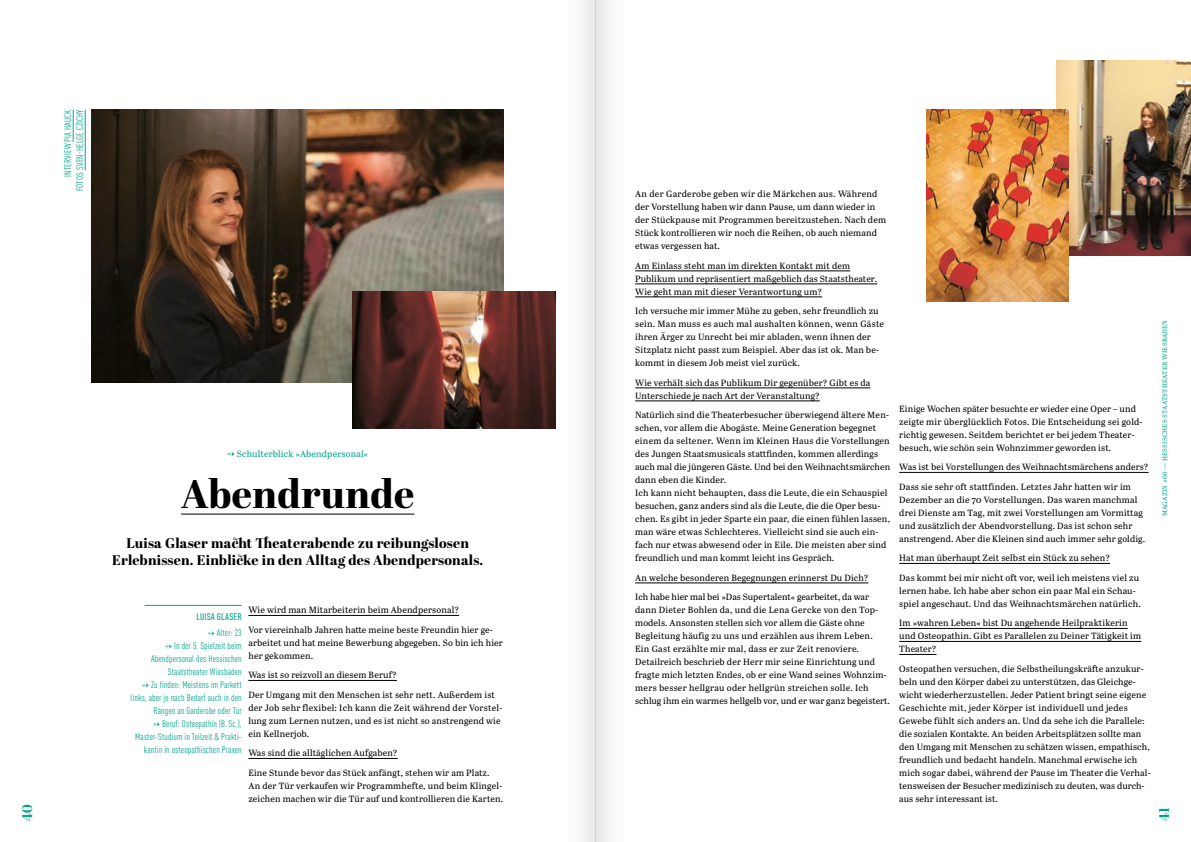
<style>
.page{position:relative;width:1191px;height:842px;background:#fff}
.page>*{position:absolute;margin:0;border:0;box-sizing:border-box;transform-origin:0 0}
.t1{font:800 40px "Abril Display";letter-spacing:.01em;color:#000}
.t2{font:800 14px/17px "Abril Display";letter-spacing:.015em;color:#000;text-align:center}
.t3{font:700 14px "Abril Display";color:#00a48a}
.t4{font:condensed 9.5px/13px "DIN Pro";letter-spacing:.01em;color:#00a48a;text-align:right}
.t5{font:500 condensed 9.5px/16.2px "DIN Pro";letter-spacing:.02em;color:#00a48a;text-align:right}
.t6{font:9px/13px "Abril Text";letter-spacing:.015em;color:#000}
.t7{font:9px "Abril Text";letter-spacing:.015em;color:#00a48a}
.t8{font:6.5px "Abril Text";letter-spacing:.04em;color:#00a48a}
.s1{font-family:"Abril Text";font-weight:400;font-stretch:normal;font-size:8px}
.s2{font-weight:400}
.s3{font-family:"Abril Text";font-stretch:normal;font-size:8px}
</style>
<div class="page">
<hr style="left:181px;top:514px;width:233px;height:1px;background:#000">
<hr style="left:248px;top:615px;width:211px;height:1px;background:#000">
<hr style="left:248px;top:680px;width:149px;height:1px;background:#000">
<hr style="left:248px;top:758px;width:149px;height:1px;background:#000">
<hr style="left:73px;top:110px;width:1px;height:32px;background:#00a48a">
<hr style="left:85px;top:110px;width:1px;height:60px;background:#00a48a">
<hr style="left:145px;top:605px;width:97px;height:1px;background:#00a48a">
<hr style="left:635px;top:271px;width:215px;height:1px;background:#000">
<hr style="left:635px;top:284px;width:242px;height:1px;background:#000">
<hr style="left:635px;top:297px;width:187px;height:1px;background:#000">
<hr style="left:635px;top:388px;width:235px;height:1px;background:#000">
<hr style="left:635px;top:401px;width:185px;height:1px;background:#000">
<hr style="left:635px;top:583px;width:233px;height:1px;background:#000">
<hr style="left:899px;top:472px;width:249px;height:1px;background:#000">
<hr style="left:899px;top:563px;width:211px;height:1px;background:#000">
<hr style="left:899px;top:628px;width:228px;height:1px;background:#000">
<hr style="left:899px;top:641px;width:242px;height:1px;background:#000">
<hr style="left:899px;top:654px;width:37px;height:1px;background:#000">
<img style="left:1056px;top:61px;width:135px;height:195px">
<img style="left:92px;top:110px;width:411px;height:273px">
<img style="left:353px;top:292px;width:203px;height:136px">
<img style="left:926px;top:109px;width:143px;height:192px">
<div style="left:595px;top:0;width:40px;height:842px;background:linear-gradient(to right,#eaeaea,#fff)"></div>
<div style="left:556px;top:0;width:39px;height:842px;background:linear-gradient(to right,#fff,#ececec)"></div>
<p class="t4" style="left:61px;top:191px;width:83px;line-height:12px;rotate:-90deg">INTERVIEW PIA HAUCK<br>FOTOS SVEN-HELGE CZICHY</p>
<p class="t7" style="left:227px;top:448px;width:143px">U Schulterblick »Abendpersonal«</p>
<h1 class="t1" style="left:181px;top:466px;width:235px">Abendrunde</h1>
<h2 class="t2" style="left:112px;top:535px;width:373px">Luisa Glaser macht Theaterabende zu reibungslosen<br>Erlebnissen. Einblicke in den Alltag des Abendpersonals.</h2>
<p class="t6" style="left:248px;top:600px;width:245px;line-height:19.5px">Wie wird man Mitarbeiterin beim Abendpersonal?<br>Vor viereinhalb Jahren hatte meine beste Freundin hier ge-</p>
<p class="t6" style="left:248px;top:636px;width:256px">arbeitet und hat meine Bewerbung abgegeben. So bin ich hier her gekommen.</p>
<p class="t6" style="left:248px;top:665px;width:248px;line-height:19.5px">Was ist so reizvoll an diesem Beruf?<br>Der Umgang mit den Menschen ist sehr nett. Außerdem ist</p>
<p class="t6" style="left:248px;top:701px;width:255px">der Job sehr flexibel: Ich kann die Zeit während der Vorstel&shy;lung zum Lernen nutzen, und es ist nicht so anstrengend wie ein Kellnerjob.</p>
<p class="t6" style="left:248px;top:743px;width:243px;line-height:19.5px">Was sind die alltäglichen Aufgaben?<br>Eine Stunde bevor das Stück anfängt, stehen wir am Platz.</p>
<p class="t6" style="left:248px;top:779px;width:256px">An der Tür verkaufen wir Programmhefte, und beim Klingel&shy;zeichen machen wir die Tür auf und kontrollieren die Karten.</p>
<p class="t5" style="left:197px;top:608px;width:47px">LUISA GLASER<br><span class="s1">U</span> <span class="s2">Alter: 23</span></p>
<p class="t4" style="left:131px;top:639px;width:113px"><span class="s3">U</span> In der 5. Spielzeit beim<br>Abendpersonal des Hessischen<br>Staatstheater Wiesbaden<br><span class="s3">U</span> Zu finden: Meistens im Parkett links, aber je nach Bedarf auch in den<br>Rängen an Garderobe oder Tür<br><span class="s3">U</span> Beruf: Osteopathin (B.Sc.),<br>Master-Studium in Teilzeit &amp; Prakti&shy;kantin in osteopathischen Praxen</p>
<p class="t6" style="left:635px;top:187px;width:252px">An der Garderobe geben wir die Märkchen aus. Während der Vorstellung haben wir dann Pause, um dann wieder in der Stückpause mit Programmen bereitzustehen. Nach dem Stück kontrollieren wir noch die Reihen, ob auch niemand etwas vergessen hat.</p>
<p class="t6" style="left:635px;top:259px;width:243px">Am Einlass steht man im direkten Kontakt mit dem<br>Publikum und repräsentiert maßgeblich das Staatstheater.<br>Wie geht man mit dieser Verantwortung um?</p>
<p class="t6" style="left:635px;top:304px;width:250px">Ich versuche mir immer Mühe zu geben, sehr freundlich zu sein. Man muss es auch mal aushalten können, wenn Gäste ihren Ärger zu Unrecht bei mir abladen, wenn ihnen der Sitzplatz nicht passt zum Beispiel. Aber das ist ok. Man be&shy;kommt in diesem Job meist viel zurück.</p>
<p class="t6" style="left:635px;top:376px;width:237px">Wie verhält sich das Publikum Dir gegenüber? Gibt es da<br>Unterschiede je nach Art der Veranstaltung?</p>
<p class="t6" style="left:635px;top:408px;width:256px">Natürlich sind die Theaterbesucher überwiegend ältere Men&shy;schen, vor allem die Abogäste. Meine Generation begegnet einem da seltener. Wenn im Kleinen Haus die Vorstellungen des Jungen Staatsmusicals stattfinden, kommen allerdings auch mal die jüngeren Gäste. Und bei den Weihnachtsmärchen dann eben die Kinder.<br>Ich kann nicht behaupten, dass die Leute, die ein Schauspiel besuchen, ganz anders sind als die Leute, die die Oper besu&shy;chen. Es gibt in jeder Sparte ein paar, die einen fühlen lassen, man wäre etwas Schlechteres. Vielleicht sind sie auch ein&shy;fach nur etwas abwesend oder in Eile. Die meisten aber sind freundlich und man kommt leicht ins Gespräch.</p>
<p class="t6" style="left:635px;top:567px;width:235px;line-height:19.5px">An welche besonderen Begegnungen erinnerst Du Dich?<br>Ich habe hier mal bei »Das Supertalent« gearbeitet, da war</p>
<p class="t6" style="left:635px;top:603px;width:256px">dann Dieter Bohlen da, und die Lena Gercke von den Top&shy;models. Ansonsten stellen sich vor allem die Gäste ohne Begleitung häufig zu uns und erzählen aus ihrem Leben.<br>Ein Gast erzählte mir mal, dass er zur Zeit renoviere.<br>Detailreich beschrieb der Herr mir seine Einrichtung und fragte mich letzten Endes, ob er eine Wand seines Wohnzim&shy;mers besser hellgrau oder hellgrün streichen solle. Ich schlug ihm ein warmes hellgelb vor, und er war ganz begeistert.</p>
<p class="t6" style="left:899px;top:402px;width:244px">Einige Wochen später besuchte er wieder eine Oper – und zeigte mir überglücklich Fotos. Die Entscheidung sei gold&shy;richtig gewesen. Seitdem berichtet er bei jedem Theater&shy;besuch, wie schön sein Wohnzimmer geworden ist.</p>
<p class="t6" style="left:899px;top:457px;width:251px;line-height:19.5px">Was ist bei Vorstellungen des Weihnachtsmärchens anders?<br>Dass sie sehr oft stattfinden. Letztes Jahr hatten wir im</p>
<p class="t6" style="left:899px;top:493px;width:247px">Dezember an die 70 Vorstellungen. Das waren manchmal drei Dienste am Tag, mit zwei Vorstellungen am Vormittag und zusätzlich der Abendvorstellung. Das ist schon sehr anstrengend. Aber die Kleinen sind auch immer sehr goldig.</p>
<p class="t6" style="left:899px;top:548px;width:241px;line-height:19.5px">Hat man überhaupt Zeit selbst ein Stück zu sehen?<br>Das kommt bei mir nicht oft vor, weil ich meistens viel zu</p>
<p class="t6" style="left:899px;top:584px;width:243px">lernen habe. Ich habe aber schon ein paar Mal ein Schau&shy;spiel angeschaut. Und das Weihnachtsmärchen natürlich.</p>
<p class="t6" style="left:899px;top:616px;width:243px">Im »wahren Leben« bist Du angehende Heilpraktikerin und Osteopathin. Gibt es Parallelen zu Deiner Tätigkeit im<br>Theater?</p>
<p class="t6" style="left:899px;top:662px;width:252px">Osteopathen versuchen, die Selbstheilungskräfte anzukur&shy;beln und den Körper dabei zu unterstützen, das Gleichge&shy;wicht wiederherzustellen. Jeder Patient bringt seine eigene Geschichte mit, jeder Körper ist individuell und jedes Gewebe fühlt sich anders an. Und da sehe ich die Parallele: die sozialen Kontakte. An beiden Arbeitsplätzen sollte man den Umgang mit Menschen zu schätzen wissen, empathisch, freundlich und bedacht handeln. Manchmal erwische ich mich sogar dabei, während der Pause im Theater die Verhal&shy;tensweisen der Besucher medizinisch zu deuten, was durch&shy;aus sehr interessant ist.</p>
<p class="t8" style="left:1160px;top:516px;width:198px;rotate:-90deg">MAGAZIN #06 — HESSISCHES STAATSTHEATER WIESBADEN</p>
<h2 class="t3" style="left:18px;top:821px;width:18px;rotate:-90deg">40</h2>
<h2 class="t3" style="left:1154px;top:821px;width:15px;rotate:-90deg">41</h2>
</div>
